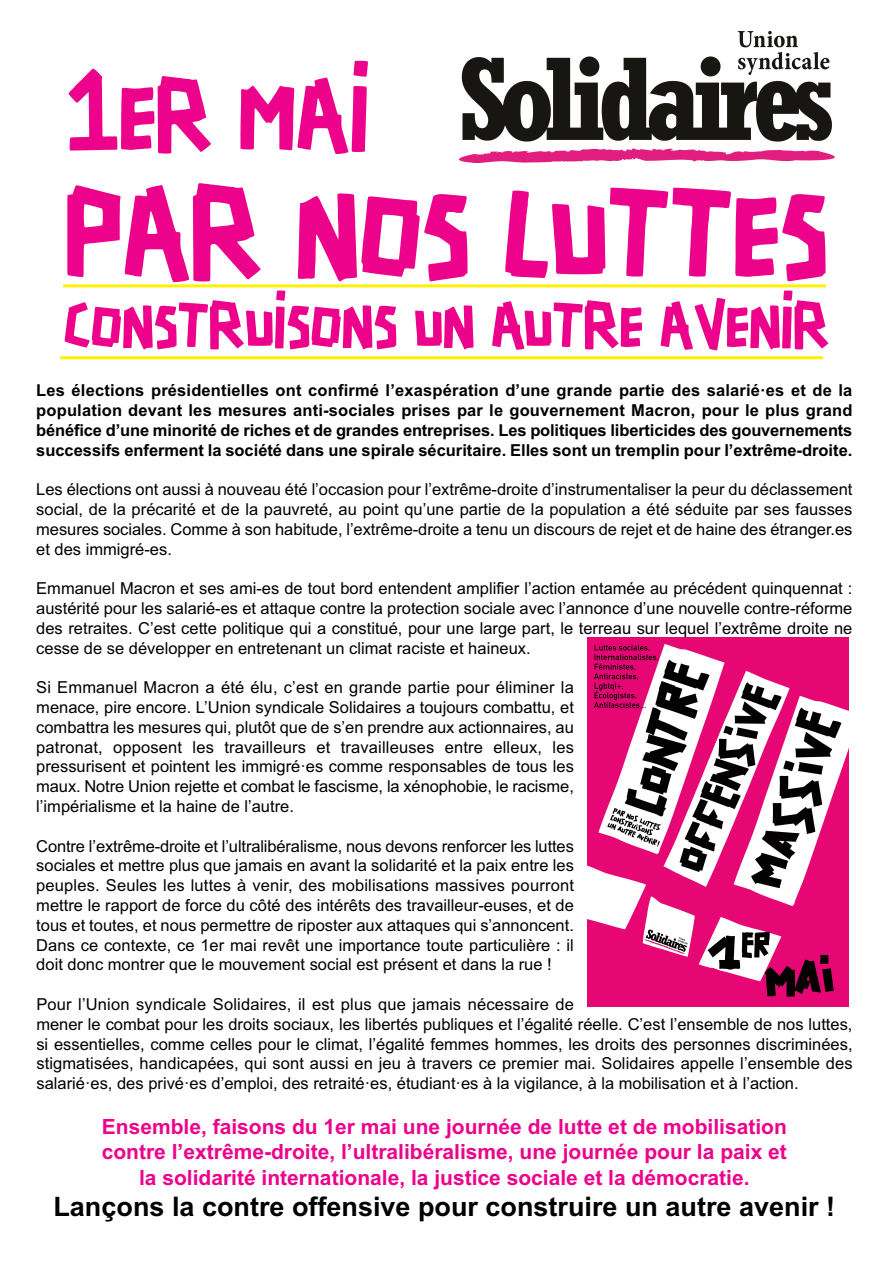
<style>
.page{position:relative;width:893px;height:1263px;background:#fff}
.page>*{position:absolute;margin:0;border:0;box-sizing:border-box;transform-origin:0 0}
.t1{font:117.3px "Scotchlidaires v 2";color:#ed028c}
.t2{font:92.55px "Scotchlidaires v 2";color:#ed028c}
.t3{font:58.65px "Scotchlidaires v 2";color:#ed028c}
.t4{font:700 27px "Arial";color:#000}
.t5{font:700 21px/25.8px "Arial";color:#ed028c;text-align:center}
.t6{font:16.5px/19.8px "Arial";color:#000;text-align:justify}
.t7{font:700 16.5px/19.8px "Arial";color:#000;text-align:justify}
</style>
<div class="page">
<img style="left:460px;top:32px;width:374px;height:131px">
<hr style="left:63px;top:284px;width:763px;height:3px;background:#fff101">
<hr style="left:60px;top:356px;width:763px;height:3px;background:#fff101">
<img style="left:587px;top:637px;width:261px;height:369px">
<h2 class="t2" style="left:67px;top:72px;width:304px">1ER MAI</h2>
<h1 class="t1" style="left:65px;top:178px;width:764px">PAR NOS LUTTES</h1>
<h3 class="t3" style="left:64px;top:298px;width:767px">CONSTRUISONS UN AUTRE AVENIR</h3>
<p class="t7" style="left:36px;top:380px;width:818px">Les élections présidentielles ont confirmé l’exaspération d’une grande partie des salarié·es et de la population devant les mesures anti-sociales prises par le gouvernement Macron, pour le plus grand bénéfice d’une minorité de riches et de grandes entreprises. Les politiques liberticides des gouvernements successifs enferment la société dans une spirale sécuritaire. Elles sont un tremplin pour l’extrême-droite.</p>
<p class="t6" style="left:36px;top:479px;width:818px">Les élections ont aussi à nouveau été l’occasion pour l’extrême-droite d’instrumentaliser la peur du déclassement social, de la précarité et de la pauvreté, au point qu’une partie de la population a été séduite par ses fausses mesures sociales. Comme à son habitude, l’extrême-droite a tenu un discours de rejet et de haine des étranger.es et des immigré-es.</p>
<p class="t6" style="left:36px;top:578px;width:818px">Emmanuel Macron et ses ami-es de tout bord entendent amplifier l’action entamée au précédent quinquennat : austérité pour les salarié-es et attaque contre la protection sociale avec l’annonce d’une nouvelle contre-réforme des retraites. C’est cette politique qui a constitué, pour une large part, le terreau sur lequel l’extrême droite ne cesse de se développer en entretenant un climat raciste et haineux.</p>
<p class="t6" style="left:36px;top:677px;width:539px">Si Emmanuel Macron a été élu, c’est en grande partie pour éliminer la menace, pire encore. L’Union syndicale Solidaires a toujours combattu, et combattra les mesures qui, plutôt que de s’en prendre aux actionnaires, au patronat, opposent les travailleurs et travailleuses entre elleux, les pressurisent et pointent les immigré·es comme responsables de tous les maux. Notre Union rejette et combat le fascisme, la xénophobie, le racisme, l’impérialisme et la haine de l’autre.</p>
<p class="t6" style="left:36px;top:836px;width:539px">Contre l’extrême-droite et l’ultralibéralisme, nous devons renforcer les luttes sociales et mettre plus que jamais en avant la solidarité et la paix entre les peuples. Seules les luttes à venir, des mobilisations massives pourront mettre le rapport de force du côté des intérêts des travailleur-euses, et de tous et toutes, et nous permettre de riposter aux attaques qui s’annoncent.<br>Dans ce contexte, ce 1er mai revêt une importance toute particulière : il doit donc montrer que le mouvement social est présent et dans la rue !</p>
<p class="t6" style="left:36px;top:994px;width:818px;text-align:left">Pour l’Union syndicale Solidaires, il est plus que jamais nécessaire de<br>mener le combat pour les droits sociaux, les libertés publiques et l’égalité réelle. C’est l’ensemble de nos luttes, si essentielles, comme celles pour le climat, l’égalité femmes hommes, les droits des personnes discriminées, stigmatisées, handicapées, qui sont aussi en jeu à travers ce premier mai. Solidaires appelle l’ensemble des salarié·es, des privé·es d’emploi, des retraité·es, étudiant·es à la vigilance, à la mobilisation et à l’action.</p>
<p class="t5" style="left:102px;top:1114px;width:687px">Ensemble, faisons du 1er mai une journée de lutte et de mobilisation contre l’extrême-droite, l’ultralibéralisme, une journée pour la paix et la solidarité internationale, la justice sociale et la démocratie.</p>
<h3 class="t4" style="left:53px;top:1190px;width:783px">Lançons la contre offensive pour construire un autre avenir !</h3>
</div>
